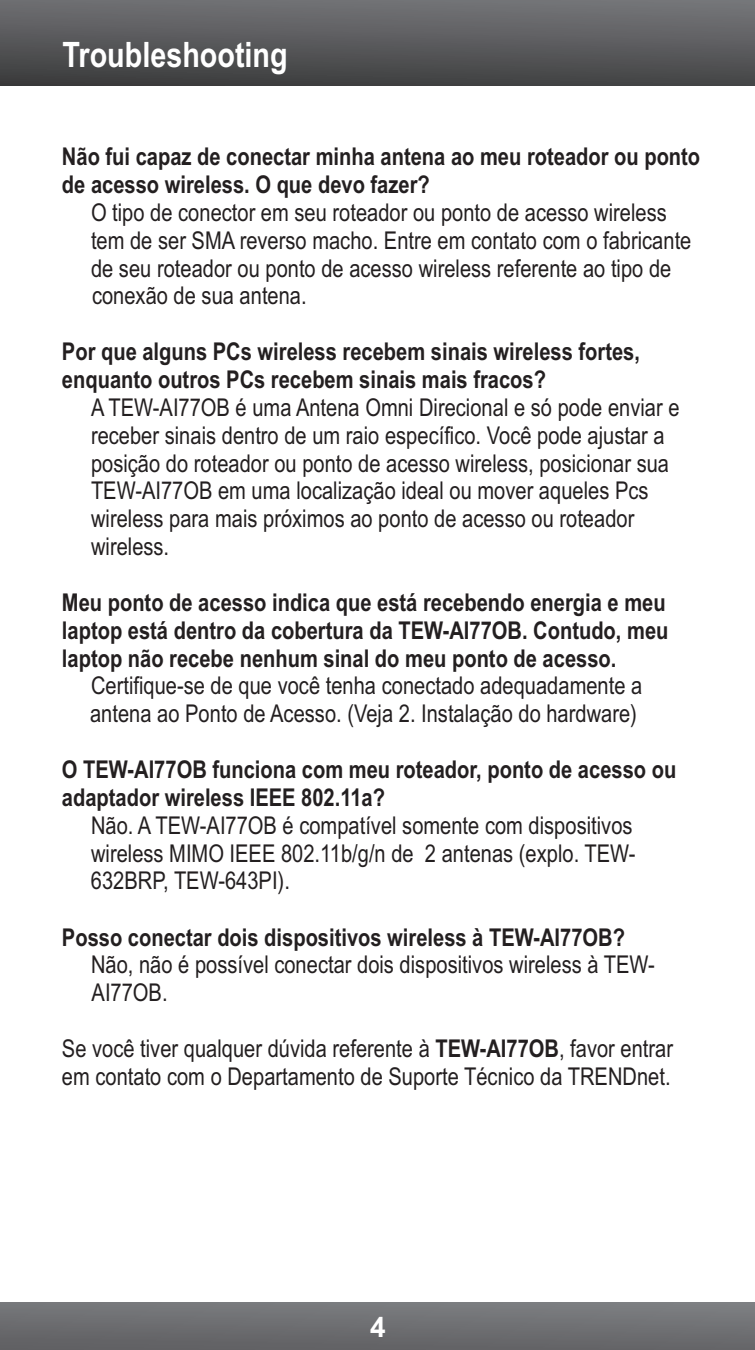
<style>
.page{position:relative;width:755px;height:1350px;background:#fff}
.page>*{position:absolute;margin:0;border:0;box-sizing:border-box;transform-origin:0 0}
.t1{font:700 35px "Arial Narrow";color:#fff}
.t2{font:700 28px "Arial";color:#fff}
.t3{font:24.5px/27.7px "Arial Narrow";color:#231f20}
.t4{font:700 24.5px/28px "Arial Narrow";color:#231f20}
.s1{font-weight:700}
</style>
<div class="page">
<div style="left:0;top:1302px;width:754px;height:47px;background:linear-gradient(to right,#6b6b6e,#727376)"></div>
<div style="left:0;top:0;width:754px;height:85px;background:linear-gradient(to bottom,#747478,#404041)"></div>
<h1 class="t1" style="left:62px;top:41px;width:226px">Troubleshooting</h1>
<p class="t4" style="left:62px;top:145px;width:639px">Não fui capaz de conectar minha antena ao meu roteador ou ponto de acesso wireless. O que devo fazer?</p>
<p class="t3" style="left:91px;top:201px;width:601px">O tipo de conector em seu roteador ou ponto de acesso wireless tem de ser SMA reverso macho. Entre em contato com o fabricante de seu roteador ou ponto de acesso wireless referente ao tipo de conexão de sua antena.</p>
<p class="t4" style="left:62px;top:340px;width:579px">Por que alguns PCs wireless recebem sinais wireless fortes, enquanto outros PCs recebem sinais mais fracos?</p>
<p class="t3" style="left:91px;top:396px;width:589px">A TEW-AI77OB é uma Antena Omni Direcional e só pode enviar e receber sinais dentro de um raio específico. Você pode ajustar a posição do roteador ou ponto de acesso wireless, posicionar sua TEW-AI77OB em uma localização ideal ou mover aqueles Pcs wireless para mais próximos ao ponto de acesso ou roteador wireless.</p>
<p class="t4" style="left:62px;top:590px;width:607px;text-align:justify">Meu ponto de acesso indica que está recebendo energia e meu laptop está dentro da cobertura da TEW-AI77OB. Contudo, meu laptop não recebe nenhum sinal do meu ponto de acesso.</p>
<p class="t3" style="left:90px;top:674px;width:553px">Certifique-se de que você tenha conectado adequadamente a antena ao Ponto de Acesso. (Veja 2. Instalação do hardware)</p>
<p class="t4" style="left:62px;top:757px;width:615px">O TEW-AI77OB funciona com meu roteador, ponto de acesso ou adaptador wireless IEEE 802.11a?</p>
<p class="t3" style="left:91px;top:813px;width:546px">Não. A TEW-AI77OB é compatível somente com dispositivos wireless MIMO IEEE 802.11b/g/n de 2 antenas (explo. TEW-<br>632BRP, TEW-643PI).</p>
<p class="t4" style="left:62px;top:925px;width:564px">Posso conectar dois dispositivos wireless à TEW-AI77OB?</p>
<p class="t3" style="left:91px;top:953px;width:565px">Não, não é possível conectar dois dispositivos wireless à TEW-<br>AI77OB.</p>
<p class="t3" style="left:62px;top:1036px;width:612px">Se você tiver qualquer dúvida referente à <span class="s1">TEW-AI77OB</span>, favor entrar em contato com o Departamento de Suporte Técnico da TRENDnet.</p>
<p class="t2" style="left:370px;top:1315px;width:17px">4</p>
</div>
